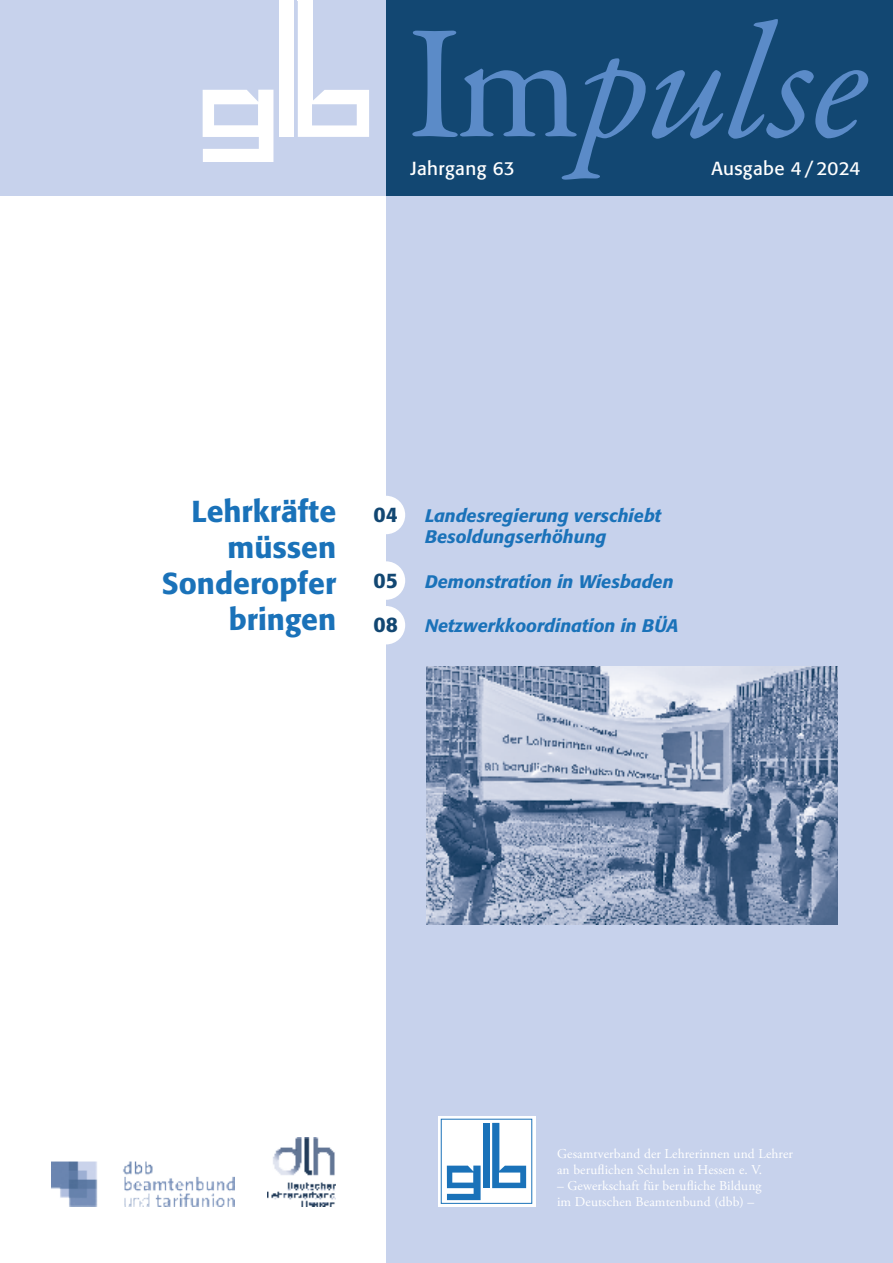
<style>
.page{position:relative;width:893px;height:1263px;background:#fff}
.page>*{position:absolute;margin:0;border:0;box-sizing:border-box;transform-origin:0 0}
.t1{font:italic 163.2px "Garamond Premr Pro";letter-spacing:-.015em;color:#5b8bc8}
.t2{font:700 30px/36px "Tn T Form BSK";color:#1a72b9;text-align:right}
.t3{font:700 21px "Tn T Form BSK";color:#124772}
.t4{font:18.75px "Tn T Form BSK";letter-spacing:.02em;color:#fff}
.t5{font:italic 500 18px/21.6px "Tn T Form BSK";color:#1a72b9}
.t6{font:13.5px/16.2px "Adobe Garamond Pro";letter-spacing:.01em;color:#fff}
.s1{font-style:normal}
</style>
<div class="page">
<div style="left:386px;top:195px;width:507px;height:1068px;background:#c7d2ec"></div>
<div style="left:0;top:0;width:386px;height:195px;background:#c7d2ec"></div>
<div style="left:438px;top:1116px;width:97px;height:90px;background:#fff"></div>
<div style="left:441px;top:1119px;width:91px;height:85px;border:1px solid #1a72b9"></div>
<svg style="left:447px;top:1165px;width:34px;height:35px"></svg>
<div style="left:483px;top:1123px;width:7px;height:65px;background:#1a72b9"></div>
<svg style="left:492px;top:1123px;width:34px;height:65px"></svg>
<div style="left:386px;top:0;width:507px;height:195px;background:#124772"></div>
<img style="left:51px;top:1161px;width:184px;height:45px">
<svg style="left:202px;top:0;width:167px;height:162px"></svg>
<img style="left:267px;top:1137px;width:69px;height:69px">
<div style="left:367px;top:496px;width:38px;height:38px;background:#fff;border-radius:50%"></div>
<div style="left:367px;top:561px;width:38px;height:39px;background:#fff;border-radius:50%"></div>
<div style="left:367px;top:606px;width:38px;height:38px;background:#fff;border-radius:50%"></div>
<img style="left:427px;top:666px;width:411px;height:259px">
<h1 class="t1" style="left:407px;top:-18px;width:462px"><span class="s1">Im</span>pulse</h1>
<h3 class="t4" style="left:410px;top:157px;width:106px">Jahrgang 63</h3>
<h3 class="t4" style="left:711px;top:157px;width:151px">Ausgabe 4 / 2024</h3>
<h2 class="t2" style="left:162px;top:493px;width:176px">Lehrkräfte müssen<br>Sonderopfer bringen</h2>
<h3 class="t3" style="left:373px;top:501px;width:26px">04</h3>
<h3 class="t5" style="left:425px;top:504px;width:238px">Landesregierung verschiebt<br>Besoldungserhöhung</h3>
<h3 class="t3" style="left:373px;top:568px;width:26px">05</h3>
<h3 class="t5" style="left:425px;top:571px;width:250px">Demonstration in Wiesbaden</h3>
<h3 class="t3" style="left:373px;top:612px;width:26px">08</h3>
<h3 class="t5" style="left:425px;top:615px;width:255px">Netzwerkkoordination in BÜA</h3>
<p class="t6" style="left:557px;top:1146px;width:237px">Gesamtverband der Lehrerinnen und Lehrer an beruflichen Schulen in Hessen e. V.</p>
<p class="t6" style="left:557px;top:1178px;width:206px">– Gewerkschaft für berufliche Bildung im Deutschen Beamtenbund (dbb) –</p>
</div>
